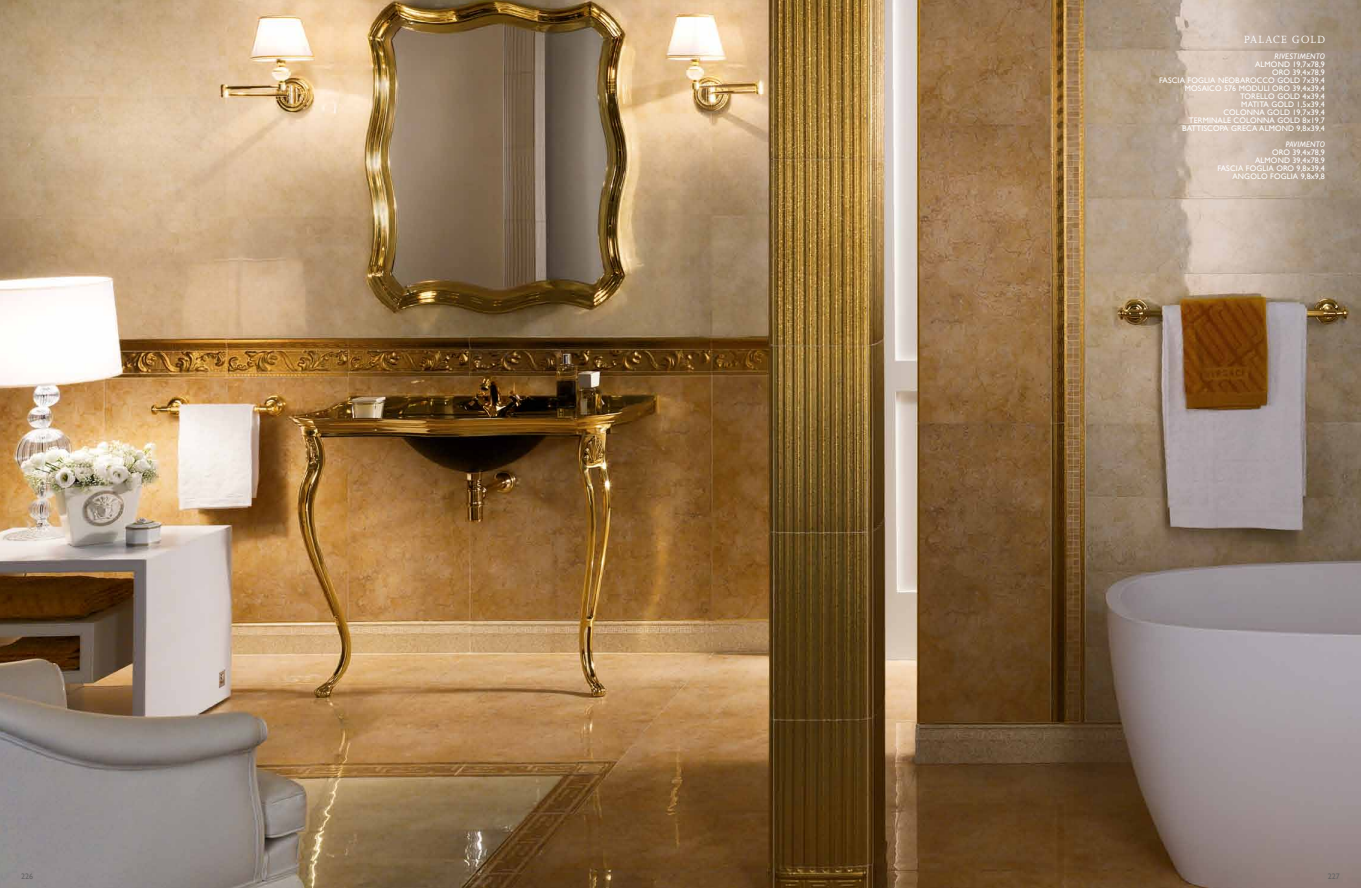
<style>
.page{position:relative;width:1361px;height:888px;background:#fff}
.page>*{position:absolute;margin:0;border:0;box-sizing:border-box;transform-origin:0 0}
.t1{font:12px "Joanna MT Std";letter-spacing:.105em;color:#fff}
.t2{font:8px/8px "Gill Sans";letter-spacing:.015em;color:#fff;text-align:right}
.t3{font:italic 8px "Gill Sans";letter-spacing:.015em;color:#fff}
.t4{font:8px "Gill Sans";color:#646363}
</style>
<div class="page">
<img style="left:0;top:0;width:1361px;height:887px">
<h1 class="t1" style="left:1244px;top:33px;width:82px">PALACE GOLD</h1>
<p class="t3" style="left:1274px;top:52px;width:52px">RIVESTIMENTO</p>
<p class="t2" style="left:1159px;top:60px;width:167px">ALMOND 19,7x78,9<br>ORO 39,4x78,9<br>FASCIA FOGLIA NEOBAROCCO GOLD 7x39,4<br>MOSAICO 576 MODULI ORO 39,4x39,4<br>TORELLO GOLD 4x39,4<br>MATITA GOLD 1,5x39,4<br>COLONNA GOLD 19,7x39,4<br>TERMINALE COLONNA GOLD 8x19,7<br>BATTISCOPA GRECA ALMOND 9,8x39,4</p>
<p class="t3" style="left:1286px;top:140px;width:41px">PAVIMENTO</p>
<p class="t2" style="left:1217px;top:148px;width:109px">ORO 39,4x78,9<br>ALMOND 39,4x78,9<br>FASCIA FOGLIA ORO 9,8x39,4<br>ANGOLO FOGLIA 9,8x9,8</p>
<p class="t4" style="left:21px;top:871px;width:13px">226</p>
<p class="t4" style="left:1327px;top:871px;width:13px">227</p>
</div>
